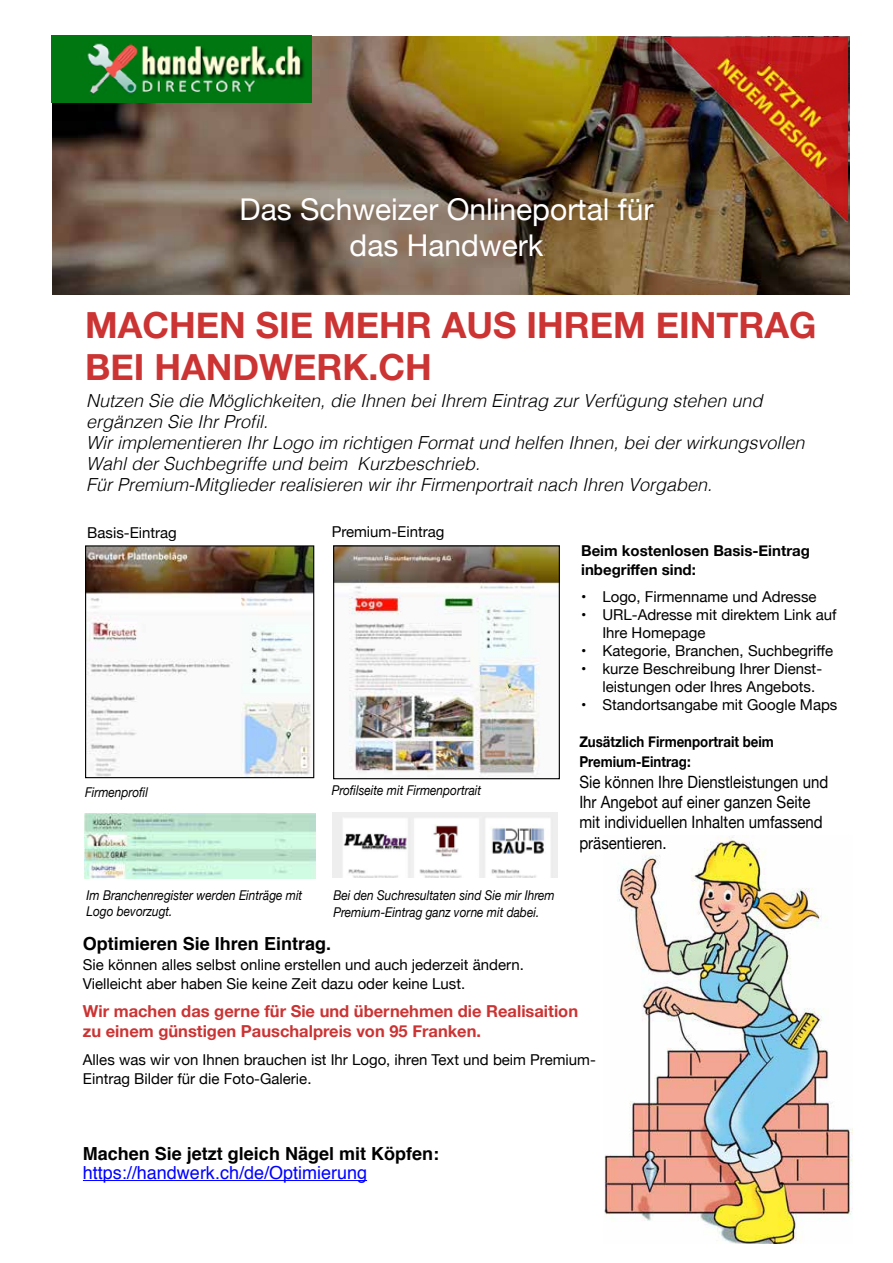
<style>
.page{position:relative;width:893px;height:1263px;background:#fff}
.page>*{position:absolute;margin:0;border:0;box-sizing:border-box;transform-origin:0 0}
.t1{font:700 36px/42px "Helvetica Neue";color:#c33}
.t2{font:30px/36px "Helvetica Neue";color:#fff;text-align:center}
.t3{font:italic 300 18px/21px "Helvetica";color:#000}
.t4{font:700 18px "Helvetica";color:#000}
.t5{font:18px "Helvetica";color:#00f}
.t6{font:16.95px/20.4px "Helvetica Neue";color:#000;scale:.88 1}
.t7{font:700 16.5px/19.5px "Helvetica Neue";color:#c33}
.t8{font:15px/18px "Helvetica Neue";color:#000}
.t9{font:700 15px/20.4px "Helvetica Neue";color:#000;scale:.88 1}
.t10{font:700 15px/19.5px "Helvetica Neue";color:#000}
.t11{font:italic 13.5px/16.5px "Helvetica Neue";color:#000;scale:.88 1}
</style>
<div class="page">
<img style="left:52px;top:36px;width:797px;height:258px">
<img style="left:51px;top:36px;width:261px;height:66px">
<img style="left:663px;top:37px;width:185px;height:185px">
<img style="left:604px;top:836px;width:248px;height:408px">
<img style="left:87px;top:547px;width:225px;height:229px">
<div style="left:85px;top:545px;width:229px;height:233px;border:1px solid #000"></div>
<img style="left:335px;top:547px;width:223px;height:230px">
<div style="left:333px;top:545px;width:227px;height:234px;border:1px solid #000"></div>
<hr style="left:83px;top:1180px;width:284px;height:1px;background:#00f">
<img style="left:333px;top:813px;width:225px;height:64px">
<img style="left:85px;top:813px;width:230px;height:65px">
<h2 class="t2" style="left:240px;top:193px;width:415px">Das Schweizer Onlineportal für das Handwerk</h2>
<h1 class="t1" style="left:85px;top:305px;width:733px">MACHEN SIE MEHR AUS IHREM EINTRAG<br>BEI HANDWERK.CH</h1>
<p class="t3" style="left:86px;top:389px;width:720px">Nutzen Sie die Möglichkeiten, die Ihnen bei Ihrem Eintrag zur Verfügung stehen und ergänzen Sie Ihr Profil.<br>Wir implementieren Ihr Logo im richtigen Format und helfen Ihnen, bei der wirkungsvollen Wahl der Suchbegriffe und beim Kurzbeschrieb.<br>Für Premium-Mitglieder realisieren wir ihr Firmenportrait nach Ihren Vorgaben.</p>
<p class="t8" style="left:87px;top:525px;width:91px">Basis-Eintrag</p>
<p class="t8" style="left:332px;top:524px;width:114px">Premium-Eintrag</p>
<p class="t11" style="left:85px;top:784px;width:73px">Firmenprofil</p>
<p class="t11" style="left:332px;top:783px;width:172px">Profilseite mit Firmenportrait</p>
<p class="t11" style="left:87px;top:887px;width:247px">Im Branchenregister werden Einträge mit<br>Logo bevorzugt.</p>
<p class="t11" style="left:333px;top:888px;width:253px">Bei den Suchresultaten sind Sie mir Ihrem<br>Premium-Eintrag ganz vorne mit dabei.</p>
<p class="t10" style="left:581px;top:541px;width:230px">Beim kostenlosen Basis-Eintrag inbegriffen sind:</p>
<p class="t8" style="left:581px;top:588px;width:237px">• Logo, Firmenname und Adresse</p>
<p class="t8" style="left:602px;top:606px;width:236px;text-indent:-21px">• URL-Adresse mit direktem Link auf<br>Ihre Homepage</p>
<p class="t8" style="left:581px;top:642px;width:253px">• Kategorie, Branchen, Suchbegriffe</p>
<p class="t8" style="left:602px;top:660px;width:221px;text-indent:-21px">• kurze Beschreibung Ihrer Dienst&shy;leistungen oder Ihres Angebots.</p>
<p class="t8" style="left:581px;top:696px;width:258px">• Standortsangabe mit Google Maps</p>
<p class="t9" style="left:579px;top:732px;width:223px">Zusätzlich Firmenportrait beim<br>Premium-Eintrag:</p>
<p class="t6" style="left:579px;top:772px;width:284px">Sie können Ihre Dienstleistungen und<br>Ihr Angebot auf einer ganzen Seite mit individuellen Inhalten umfassend präsentieren.</p>
<p class="t4" style="left:83px;top:929px;width:250px">Optimieren Sie Ihren Eintrag.</p>
<p class="t8" style="left:83px;top:955px;width:442px;line-height:19.5px">Sie können alles selbst online erstellen und auch jederzeit ändern.<br>Vielleicht aber haben Sie keine Zeit dazu oder keine Lust.</p>
<p class="t7" style="left:83px;top:1002px;width:497px">Wir machen das gerne für Sie und übernehmen die Realisaition zu einem günstigen Pauschalpreis von 95 Franken.</p>
<p class="t8" style="left:83px;top:1050px;width:514px;line-height:19.5px">Alles was wir von Ihnen brauchen ist Ihr Logo, ihren Text und beim Premium-<br>Eintrag Bilder für die Foto-Galerie.</p>
<p class="t4" style="left:83px;top:1139px;width:358px">Machen Sie jetzt gleich Nägel mit Köpfen:</p>
<p class="t5" style="left:83px;top:1159px;width:286px">https://handwerk.ch/de/Optimierung</p>
</div>
